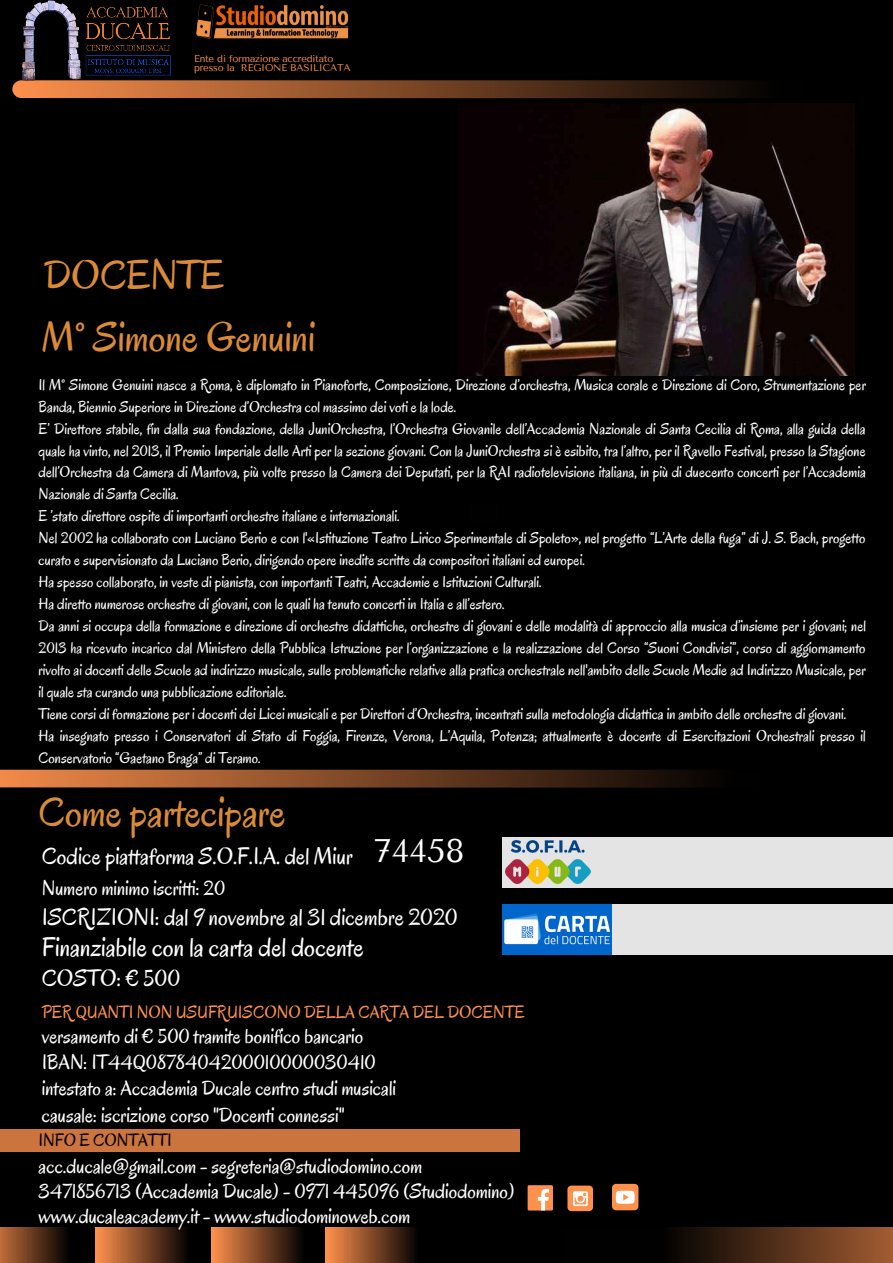
<style>
.page{position:relative;width:893px;height:1263px;background:#000}
.page>*{position:absolute;margin:0;border:0;box-sizing:border-box;transform-origin:0 0}
.t1{font:42px "Oregano";color:#db8b36}
.t2{font:27px "Oregano";color:#fff}
.t3{font:24px "Oregano";color:#fff}
.t4{font:21px/26.5px "Oregano";color:#fff}
.t5{font:18px "Oregano";color:#ff914d}
.t6{font:18px "Oregano";color:#000}
.t7{font:15.75px/22px "Oregano";color:#fff}
.t8{font:9.75px/9.1px "Tenor Sans";letter-spacing:-.02em;color:#ff914d}
.s1{font-family:"Tenor Sans";font-size:32.55px}
</style>
<div class="page">
<img style="left:472px;top:103px;width:382px;height:272px">
<svg style="left:673px;top:1228px;width:220px;height:35px;background:#56311a"></svg>
<svg style="left:0;top:1228px;width:96px;height:35px"></svg>
<img style="left:196px;top:4px;width:153px;height:35px">
<svg style="left:96px;top:1228px;width:90px;height:35px;background:#844b28"></svg>
<svg style="left:211px;top:1228px;width:90px;height:35px;background:#854c28"></svg>
<svg style="left:12px;top:80px;width:742px;height:18px;background:#7f4826"></svg>
<svg style="left:325px;top:1228px;width:90px;height:35px;background:#864c28"></svg>
<svg style="left:0;top:770px;width:708px;height:18px;background:#7b4625"></svg>
<div style="left:502px;top:837px;width:391px;height:50px;background:#e4e4e4"></div>
<img style="left:505px;top:840px;width:85px;height:44px">
<div style="left:502px;top:904px;width:391px;height:50px;background:#e4e4e4"></div>
<img style="left:502px;top:904px;width:110px;height:50px">
<div style="left:0;top:1129px;width:519px;height:22px;background:#cc743d"></div>
<div style="left:527px;top:1185px;width:26px;height:25px;background:#ff914d"></div>
<svg style="left:538px;top:1189px;width:11px;height:21px"></svg>
<div style="left:567px;top:1185px;width:26px;height:26px;background:#ff914d;border-radius:4px"></div>
<svg style="left:573px;top:1191px;width:15px;height:15px"></svg>
<div style="left:612px;top:1184px;width:26px;height:26px;background:#ff914d;border-radius:4px"></div>
<svg style="left:616px;top:1191px;width:18px;height:13px"></svg>
<img style="left:17px;top:0;width:157px;height:82px">
<p class="t8" style="left:194px;top:54px;width:158px">Ente di formazione accreditato presso la REGIONE BASILICATA</p>
<h1 class="t1" style="left:44px;top:249px;width:182px">DOCENTE</h1>
<h1 class="t1" style="left:42px;top:311px;width:275px">M° Simone Genuini</h1>
<p class="t7" style="left:39px;top:374px;width:829px">Il M° Simone Genuini nasce a Roma, è diplomato in Pianoforte, Composizione, Direzione d’orchestra, Musica corale e Direzione di Coro, Strumentazione per Banda, Biennio Superiore in Direzione d’Orchestra col massimo dei voti e la lode.<br>E’ Direttore stabile, fin dalla sua fondazione, della JuniOrchestra, l’Orchestra Giovanile dell’Accademia Nazionale di Santa Cecilia di Roma, alla guida della quale ha vinto, nel 2013, il Premio Imperiale delle Arti per la sezione giovani. Con la JuniOrchestra si è esibito, tra l’altro, per il Ravello Festival, presso la Stagione dell’Orchestra da Camera di Mantova, più volte presso la Camera dei Deputati, per la RAI radiotelevisione italiana, in più di duecento concerti per l’Accademia Nazionale di Santa Cecilia.<br>E ’stato direttore ospite di importanti orchestre italiane e internazionali.<br>Nel 2002 ha collaborato con Luciano Berio e con l'«Istituzione Teatro Lirico Sperimentale di Spoleto», nel progetto “L’Arte della fuga” di J. S. Bach, progetto curato e supervisionato da Luciano Berio, dirigendo opere inedite scritte da compositori italiani ed europei.<br>Ha spesso collaborato, in veste di pianista, con importanti Teatri, Accademie e Istituzioni Culturali.<br>Ha diretto numerose orchestre di giovani, con le quali ha tenuto concerti in Italia e all’estero.<br>Da anni si occupa della formazione e direzione di orchestre didattiche, orchestre di giovani e delle modalità di approccio alla musica d’insieme per i giovani; nel 2013 ha ricevuto incarico dal Ministero della Pubblica Istruzione per l’organizzazione e la realizzazione del Corso “Suoni Condivisi”, corso di aggiornamento rivolto ai docenti delle Scuole ad indirizzo musicale, sulle problematiche relative alla pratica orchestrale nell'ambito delle Scuole Medie ad Indirizzo Musicale, per il quale sta curando una pubblicazione editoriale.<br>Tiene corsi di formazione per i docenti dei Licei musicali e per Direttori d’Orchestra, incentrati sulla metodologia didattica in ambito delle orchestre di giovani.<br>Ha insegnato presso i Conservatori di Stato di Foggia, Firenze, Verona, L’Aquila, Potenza; attualmente è docente di Esercitazioni Orchestrali presso il Conservatorio “Gaetano Braga” di Teramo.</p>
<h1 class="t1" style="left:39px;top:786px;width:248px">Come partecipare</h1>
<h3 class="t3" style="left:42px;top:841px;width:424px">Codice piattaforma S.O.F.I.A. del Miur <span class="s1">74458</span></h3>
<h3 class="t4" style="left:42px;top:875px;width:185px">Numero minimo iscritti: 20</h3>
<h3 class="t3" style="left:42px;top:901px;width:417px">ISCRIZIONI: dal 9 novembre al 31 dicembre 2020</h3>
<h2 class="t2" style="left:42px;top:930px;width:323px">Finanziabile con la carta del docente</h2>
<h3 class="t3" style="left:42px;top:963px;width:140px">COSTO: € 500</h3>
<p class="t5" style="left:42px;top:1001px;width:484px">PER QUANTI NON USUFRUISCONO DELLA CARTA DEL DOCENTE</p>
<h3 class="t4" style="left:42px;top:1022px;width:356px">versamento di € 500 tramite bonifico bancario IBAN: IT44Q0878404200010000030410 intestato a: Accademia Ducale centro studi musicali causale: iscrizione corso "Docenti connessi"</h3>
<h3 class="t4" style="left:39px;top:1154px;width:478px;line-height:24.8px">acc.ducale@gmail.com - segreteria@studiodomino.com<br>3471856713 (Accademia Ducale) - 0971 445096 (Studiodomino) www.ducaleacademy.it - www.studiodominoweb.com</h3>
<p class="t6" style="left:39px;top:1128px;width:135px">INFO E CONTATTI</p>
</div>
